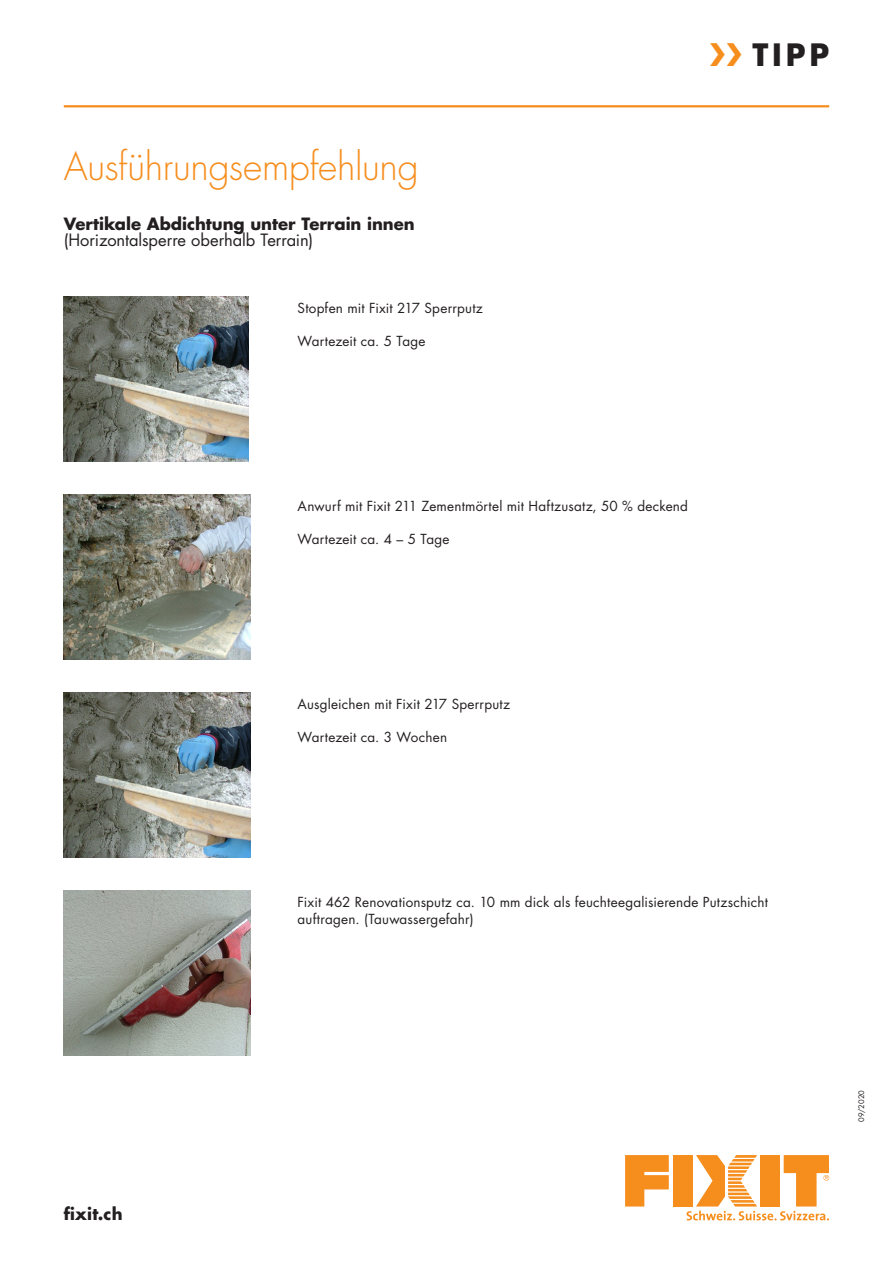
<style>
.page{position:relative;width:893px;height:1263px;background:#fff}
.page>*{position:absolute;margin:0;border:0;box-sizing:border-box;transform-origin:0 0}
.Seitentitel{font:300 37.5px "Futura Std";letter-spacing:-.01em;color:#f68e1e}
.t1{font:700 30px "Futura Std";color:#231f20}
.Zwischentitel{font:700 16.5px/16.5px "Futura Std";color:#231f20}
.Fliesstext{font:13.5px/16.5px "Futura Std";letter-spacing:.015em;color:#231f20}
.Inseratenummer{font:7.5px "Futura Std";letter-spacing:.01em;color:#231f20}
.s1{font-weight:400}
.s2{color:#f68e1e}
</style>
<div class="page">
<hr style="left:64px;top:105px;width:765px;height:2px;background:#f68e1e">
<svg style="left:625px;top:1155px;width:44px;height:51px"></svg>
<div style="left:673px;top:1155px;width:20px;height:51px;background:#f68e1e"></div>
<svg style="left:686px;top:1155px;width:143px;height:65px"></svg>
<img style="left:64px;top:296px;width:184px;height:165px">
<img style="left:64px;top:494px;width:186px;height:165px">
<img style="left:64px;top:692px;width:186px;height:166px">
<img style="left:64px;top:891px;width:186px;height:165px">
<p class="Seitentitel" style="left:64px;top:144px;width:356px">Ausführungsempfehlung</p>
<p class="Zwischentitel" style="left:64px;top:215px;width:353px">Vertikale Abdichtung unter Terrain innen <span class="s1">(Horizontalsperre oberhalb Terrain)</span></p>
<p class="Fliesstext" style="left:298px;top:299px;width:187px">Stopfen mit Fixit 217 Sperrputz</p>
<p class="Fliesstext" style="left:298px;top:332px;width:129px">Wartezeit ca. 5 Tage</p>
<p class="t1" style="left:709px;top:34px;width:122px"><span class="s2">❯❯</span> TIPP</p>
<p class="Fliesstext" style="left:298px;top:498px;width:392px">Anwurf mit Fixit 211 Zementmörtel mit Haftzusatz, 50 % deckend</p>
<p class="Fliesstext" style="left:298px;top:531px;width:153px">Wartezeit ca. 4 – 5 Tage</p>
<p class="Fliesstext" style="left:298px;top:696px;width:214px">Ausgleichen mit Fixit 217 Sperrputz</p>
<p class="Fliesstext" style="left:298px;top:729px;width:151px">Wartezeit ca. 3 Wochen</p>
<p class="Fliesstext" style="left:298px;top:894px;width:472px">Fixit 462 Renovationsputz ca. 10 mm dick als feuchteegalisierende Putzschicht auftragen. (Tauwassergefahr)</p>
<p class="Zwischentitel" style="left:64px;top:1206px;width:60px">fixit.ch</p>
<p class="Inseratenummer" style="left:857px;top:1122px;width:33px;rotate:-90deg">09/2020</p>
</div>
